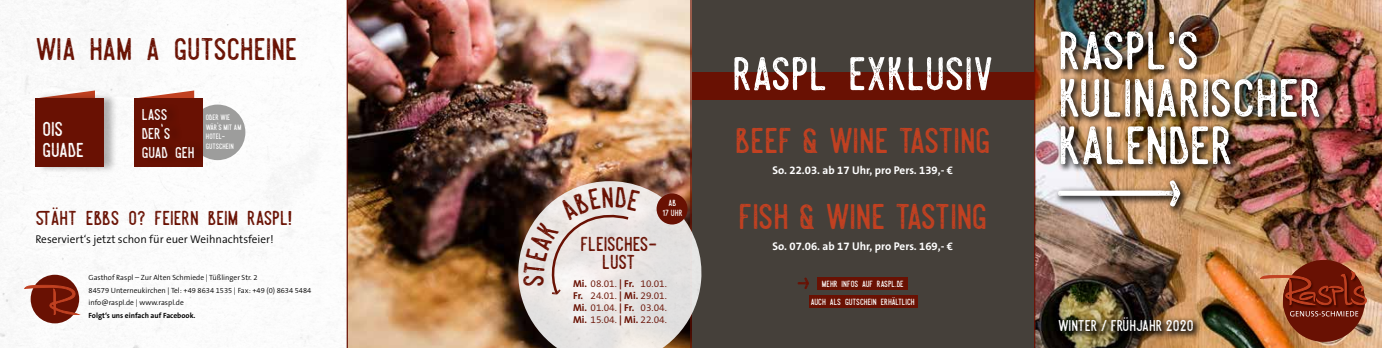
<style>
.page{position:relative;width:1382px;height:348px;background:#fff}
.page>*{position:absolute;margin:0;border:0;box-sizing:border-box;transform-origin:0 0}
.t1{font:60px/47.2px "Steelworks Vintage";color:#fff}
.t2{font:52.5px "Steelworks Vintage";color:#fff}
.t3{font:40px "Steelworks Vintage";color:#c14121}
.t4{font:35px "Steelworks Vintage";color:#691103}
.t5{font:32.5px "Steelworks Vintage";color:#691103}
.t6{font:22.5px/17.5px "Steelworks Vintage";color:#691103;text-align:center}
.t7{font:22.5px/21px "Steelworks Vintage";letter-spacing:-.01em;color:#fff}
.t8{font:17.5px/18.5px "Steelworks Vintage";color:#fff}
.t9{font:700 11.25px "The Sans B W7";color:#fff}
.t10{font:300 11.25px "The Sans B W4";color:#000}
.t11{font:300 10px/12px "The Sans B W4";color:#691103;text-align:justify}
.t12{font:10px/10px "Steelworks Vintage";color:#fff;text-align:center}
.t13{font:8.75px/9.8px "Steelworks Vintage";color:#fff}
.t14{font:300 7.5px/12.5px "The Sans B W4";color:#000}
.t15{font:700 7.5px "The Sans B W7";color:#000}
.s1{font-family:"The Sans B W7";font-weight:700}
</style>
<div class="page">
<img style="left:0;top:0;width:347px;height:347px">
<div style="left:692px;top:0;width:343px;height:347px;background:#45403a"></div>
<div style="left:692px;top:72px;width:342px;height:27px;background:#691103"></div>
<img style="left:1035px;top:0;width:347px;height:347px">
<div style="left:1283px;top:259px;width:82px;height:82px;background:#691103;border-radius:50%"></div>
<img style="left:1283px;top:270px;width:82px;height:1px">
<svg style="left:1260px;top:271px;width:107px;height:45px"></svg>
<div style="left:1056px;top:27px;width:272px;height:146px;background:#000;opacity:.75"></div>
<img style="left:348px;top:0;width:342px;height:347px">
<hr style="left:690px;top:0;width:2px;height:347px;background:#691103">
<img style="left:515px;top:181px;width:187px;height:166px">
<div style="left:31px;top:274px;width:48px;height:49px;background:#691103;border-radius:50%"></div>
<svg style="left:24px;top:284px;width:57px;height:30px"></svg>
<div style="left:36px;top:91px;width:82px;height:82px;background:#000;opacity:.3"></div>
<div style="left:35px;top:98px;width:69px;height:68px;background:#691103"></div>
<div style="left:190px;top:104px;width:55px;height:56px;background:#9d9d9c;border-radius:50%"></div>
<svg style="left:135px;top:90px;width:59px;height:8px"></svg>
<div style="left:135px;top:98px;width:68px;height:68px;background:#691103"></div>
<div style="left:143px;top:103px;width:64px;height:61px;background:#661002"></div>
<div style="left:1054px;top:312px;width:148px;height:27px;background:#000;opacity:.75"></div>
<div style="left:657px;top:193px;width:31px;height:31px;background:#691103;border-radius:50%"></div>
<div style="left:1054px;top:186px;width:130px;height:19px;background:#000;opacity:.75"></div>
<div style="left:1166px;top:176px;width:23px;height:39px;background:#000;opacity:.75"></div>
<svg style="left:1058px;top:180px;width:122px;height:26px"></svg>
<hr style="left:1034px;top:0;width:1px;height:347px;background:#691103">
<hr style="left:347px;top:0;width:1px;height:347px;background:#691103">
<svg style="left:798px;top:277px;width:11px;height:12px"></svg>
<div style="left:817px;top:277px;width:91px;height:12px;background:#691103"></div>
<div style="left:809px;top:295px;width:109px;height:12px;background:#691103"></div>
<svg style="left:523px;top:186px;width:117px;height:109px;background:#d8cecb"></svg>
<h3 class="t4" style="left:35px;top:22px;width:263px">WIA HAM A GUTSCHEINE</h3>
<h3 class="t8" style="left:142px;top:106px;width:54px">LASS<br>DER‘S<br>GUAD GEH</h3>
<h3 class="t7" style="left:43px;top:118px;width:43px">OIS<br>GUADE</h3>
<p class="t13" style="left:206px;top:112px;width:37px">ODER WIE<br>WÄR‘S MIT AM<br>HOTEL-<br>GUTSCHEIN</p>
<h3 class="t6" style="left:35px;top:209px;width:258px">STÄHT EBBS O? FEIERN BEIM RASPL!</h3>
<h3 class="t10" style="left:35px;top:231px;width:240px">Reserviert‘s jetzt schon für euer Weihnachtsfeier!</h3>
<p class="t14" style="left:89px;top:271px;width:224px">Gasthof Raspl – Zur Alten Schmiede | Tüßlinger Str. 2<br>84579 Unterneukirchen | Tel: +49 8634 1535 | Fax: +49 (0) 8634 5484 info@raspl.de | www.raspl.de</p>
<p class="t15" style="left:89px;top:310px;width:108px">Folgt‘s uns einfach auf Facebook.</p>
<h3 class="t12" style="left:662px;top:198px;width:21px">AB<br>17 UHR</h3>
<h3 class="t6" style="left:580px;top:235px;width:78px">FLEISCHES-<br>LUST</h3>
<h3 class="t5" style="left:509px;top:287px;width:14px;rotate:-90deg">S</h3>
<h3 class="t11" style="left:573px;top:277px;width:95px"><span class="s1">Mi.</span> 08.01. <span class="s1">| Fr.</span> 10.01.<br><span class="s1">Fr.</span> 24.01. <span class="s1">| Mi.</span> 29.01.<br><span class="s1">Mi.</span> 01.04. <span class="s1">| Fr.</span> 03.04.<br><span class="s1">Mi.</span> 15.04. <span class="s1">| Mi.</span> 22.04.</h3>
<h2 class="t2" style="left:732px;top:33px;width:263px">RASPL EXKLUSIV</h2>
<h3 class="t3" style="left:735px;top:109px;width:257px">BEEF &amp; WINE TASTING</h3>
<h3 class="t9" style="left:773px;top:162px;width:182px">So. 22.03. ab 17 Uhr, pro Pers. 139,- €</h3>
<h3 class="t3" style="left:738px;top:185px;width:250px">FISH &amp; WINE TASTING</h3>
<h3 class="t9" style="left:773px;top:238px;width:182px">So. 07.06. ab 17 Uhr, pro Pers. 169,- €</h3>
<h3 class="t12" style="left:822px;top:278px;width:83px">MEHR INFOS AUF RASPL.DE</h3>
<h3 class="t12" style="left:811px;top:296px;width:105px">AUCH ALS GUTSCHEIN ERHÄLTLICH</h3>
<h1 class="t1" style="left:1058px;top:27px;width:265px">RASPL'S<br>KULINARISCHER<br>KALENDER</h1>
<h3 class="t8" style="left:1058px;top:315px;width:137px">WINTER / FRÜHJAHR 2020</h3>
</div>
